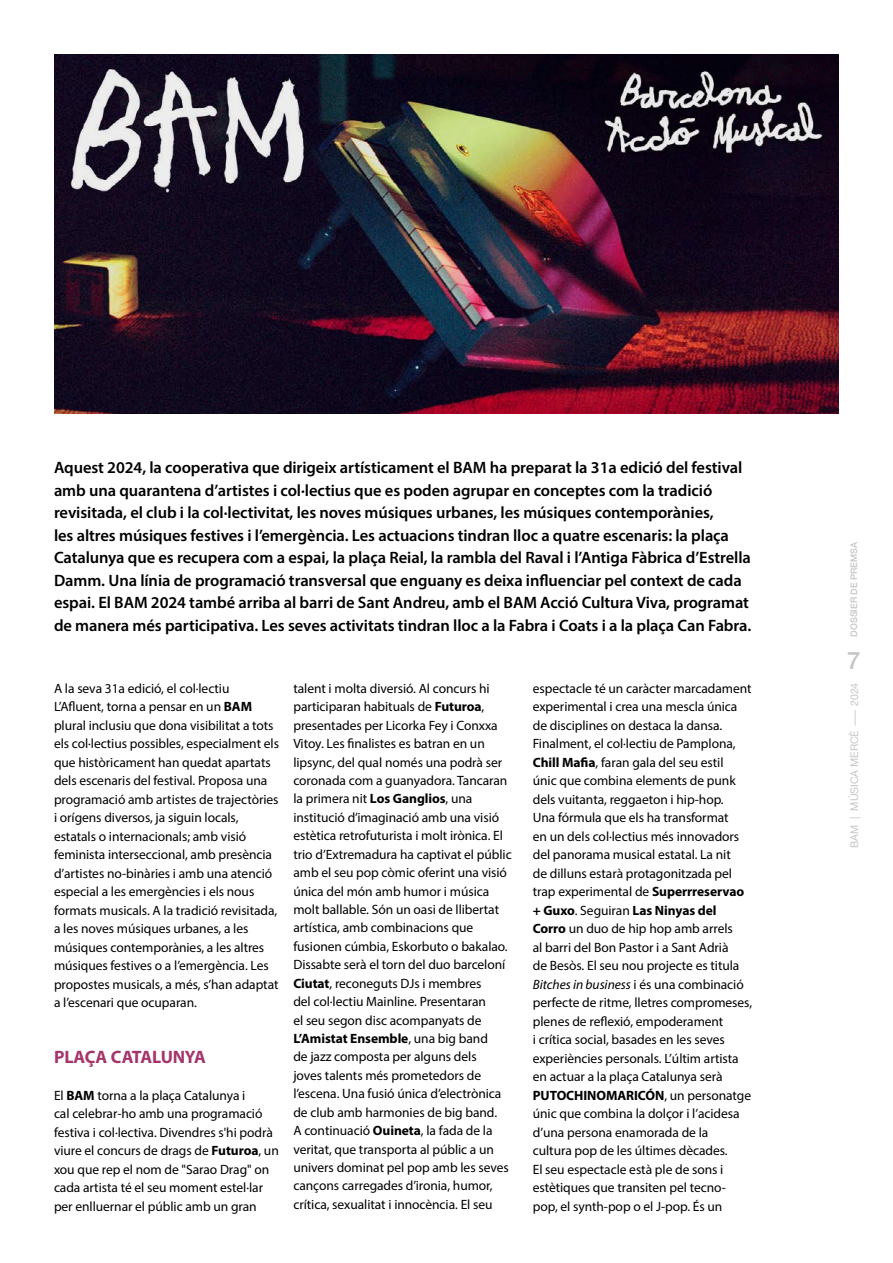
<style>
.page{position:relative;width:893px;height:1263px;background:#fff}
.page>*{position:absolute;margin:0;border:0;box-sizing:border-box;transform-origin:0 0}
.t1{font:500 24px "Helvetica Neue";color:#c6c6c6}
.t2{font:700 18px "Myriad Pro";letter-spacing:-.015em;color:#a5366b}
.t3{font:600 16.5px/22.5px "Myriad Pro";letter-spacing:-.005em;color:#000}
.t4{font:13.5px/18.5px "Myriad Pro";letter-spacing:-.005em;color:#000}
.t5{font:10.5px "Helvetica Neue";color:#c6c6c6}
.t6{font:500 9px "Helvetica Neue";color:#c6c6c6}
.s1{font-weight:700}
.s2{font-style:italic}
</style>
<div class="page">
<img style="left:54px;top:54px;width:785px;height:360px">
<p class="t3" style="left:54px;top:456px;width:699px">Aquest 2024, la cooperativa que dirigeix artísticament el BAM ha preparat la 31a edició del festival amb una quarantena d’artistes i col·lectius que es poden agrupar en conceptes com la tradició revisitada, el club i la col·lectivitat, les noves músiques urbanes, les músiques contemporànies,<br>les altres músiques festives i l’emergència. Les actuacions tindran lloc a quatre escenaris: la plaça Catalunya que es recupera com a espai, la plaça Reial, la rambla del Raval i l’Antiga Fàbrica d’Estrella Damm. Una línia de programació transversal que enguany es deixa influenciar pel context de cada espai. El BAM 2024 també arriba al barri de Sant Andreu, amb el BAM Acció Cultura Viva, programat de manera més participativa. Les seves activitats tindran lloc a la Fabra i Coats i a la plaça Can Fabra.</p>
<p class="t4" style="left:54px;top:679px;width:226px">A la seva 31a edició, el col·lectiu L’Afluent, torna a pensar en un <span class="s1">BAM </span>plural inclusiu que dona visibilitat a tots els col·lectius possibles, especialment els que històricament han quedat apartats dels escenaris del festival. Proposa una programació amb artistes de trajectòries i orígens diversos, ja siguin locals, estatals o internacionals; amb visió feminista interseccional, amb presència d’artistes no-binàries i amb una atenció especial a les emergències i els nous formats musicals. A la tradició revisitada, a les noves músiques urbanes, a les músiques contemporànies, a les altres músiques festives o a l’emergència. Les propostes musicals, a més, s’han adaptat a l’escenari que ocuparan.</p>
<h2 class="t2" style="left:54px;top:1045px;width:153px">PLAÇA CATALUNYA</h2>
<p class="t4" style="left:54px;top:1086px;width:226px">El <span class="s1">BAM</span> torna a la plaça Catalunya i<br>cal celebrar-ho amb una programació festiva i col·lectiva. Divendres s'hi podrà viure el concurs de drags de <span class="s1">Futuroa</span>, un xou que rep el nom de "Sarao Drag" on cada artista té el seu moment estel·lar per enlluernar el públic amb un gran</p>
<p class="t4" style="left:293px;top:679px;width:220px">talent i molta diversió. Al concurs hi participaran habituals de <span class="s1">Futuroa</span>, presentades per Licorka Fey i Conxxa Vitoy. Les finalistes es batran en un lipsync, del qual només una podrà ser coronada com a guanyadora. Tancaran la primera nit <span class="s1">Los Ganglios</span>, una institució d’imaginació amb una visió estètica retrofuturista i molt irònica. El trio d’Extremadura ha captivat el públic amb el seu pop còmic oferint una visió única del món amb humor i música molt ballable. Són un oasi de llibertat artística, amb combinacions que fusionen cúmbia, Eskorbuto o bakalao.<br>Dissabte serà el torn del duo barceloní <span class="s1">Ciutat</span>, reconeguts DJs i membres<br>del col·lectiu Mainline. Presentaran<br>el seu segon disc acompanyats de <span class="s1">L’Amistat Ensemble</span>, una big band<br>de jazz composta per alguns dels<br>joves talents més prometedors de l’escena. Una fusió única d’electrònica de club amb harmonies de big band.<br>A continuació <span class="s1">Ouineta</span>, la fada de la veritat, que transporta al públic a un univers dominat pel pop amb les seves cançons carregades d’ironia, humor, crítica, sexualitat i innocència. El seu</p>
<p class="t4" style="left:533px;top:679px;width:221px">espectacle té un caràcter marcadament experimental i crea una mescla única de disciplines on destaca la dansa.<br>Finalment, el col·lectiu de Pamplona, <span class="s1">Chill Mafia</span>, faran gala del seu estil<br>únic que combina elements de punk dels vuitanta, reggaeton i hip-hop.<br>Una fórmula que els ha transformat<br>en un dels col·lectius més innovadors del panorama musical estatal. La nit<br>de dilluns estarà protagonitzada pel trap experimental de <span class="s1">Superrreservao + Guxo</span>. Seguiran <span class="s1">Las Ninyas del Corro</span> un duo de hip hop amb arrels<br>al barri del Bon Pastor i a Sant Adrià<br>de Besòs. El seu nou projecte es titula <span class="s2">Bitches in business</span> i és una combinació perfecte de ritme, lletres compromeses, plenes de reflexió, empoderament<br>i crítica social, basades en les seves experiències personals. L’últim artista en actuar a la plaça Catalunya serà <span class="s1">PUTOCHINOMARICÓN</span>, un personatge únic que combina la dolçor i l’acidesa d’una persona enamorada de la<br>cultura pop de les últimes dècades.<br>El seu espectacle està ple de sons i estètiques que transiten pel tecno&shy;pop, el synth-pop o el J-pop. És un</p>
<p class="t6" style="left:847px;top:637px;width:96px;rotate:-90deg">DOSSIER DE PREMSA</p>
<h1 class="t1" style="left:847px;top:641px;width:15px">7</h1>
<p class="t5" style="left:847px;top:848px;width:167px;rotate:-90deg">BAM | MÚSICA MERCÈ —— 2024</p>
</div>
